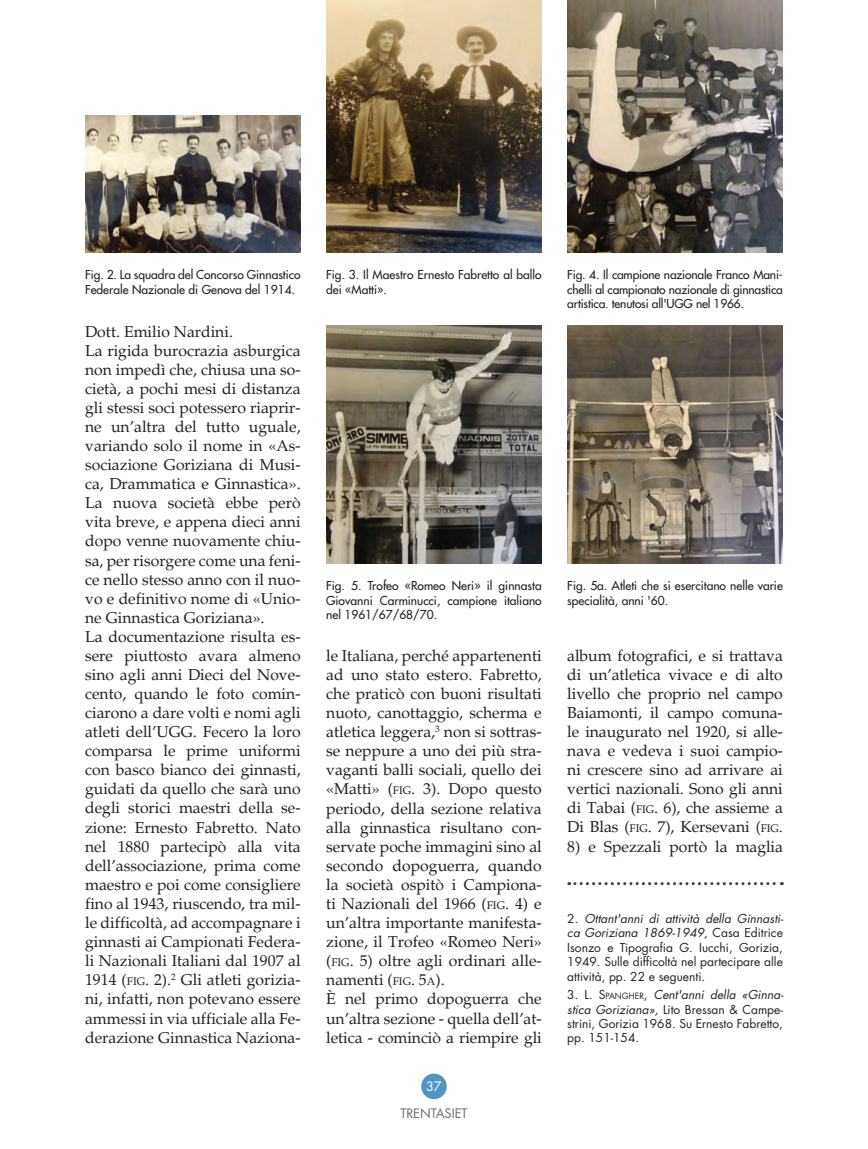
<style>
.page{position:relative;width:868px;height:1149px;background:#fff}
.page>*{position:absolute;margin:0;border:0;box-sizing:border-box;transform-origin:0 0}
.t1{font:15.75px/19px "Palatino";color:#231f20}
.t2{font:12.75px "Futura";color:#6c6d70}
.t3{font:12.75px "Futura";color:#fff}
.t4{font:12px/14.4px "Futura";color:#231f20}
.t5{font:12px/14.4px "Futura";color:#231f20;text-align:justify}
.s1{font-size:10.95px}
.s2{font-style:inherit}
.s3{font-style:italic}
.s4{font-size:8.4px}
</style>
<div class="page">
<div style="left:421px;top:1073px;width:25px;height:25px;background:#5295c0;border-radius:50%"></div>
<svg style="left:568px;top:882px;width:214px;height:2px"></svg>
<img style="left:85px;top:116px;width:215px;height:137px">
<img style="left:326px;top:0;width:215px;height:253px">
<img style="left:567px;top:0;width:215px;height:253px">
<img style="left:567px;top:325px;width:215px;height:238px">
<img style="left:326px;top:325px;width:215px;height:238px">
<p class="t4" style="left:85px;top:267px;width:217px">Fig. 2. La squadra del Concorso Ginnastico<br>Federale Nazionale di Genova del 1914.</p>
<p class="t4" style="left:326px;top:267px;width:217px">Fig. 3. Il Maestro Ernesto Fabretto al ballo dei «Matti».</p>
<p class="t4" style="left:567px;top:267px;width:217px;text-align:justify">Fig. 4. Il campione nazionale Franco Mani&shy;chelli al campionato nazionale di ginnastica artistica. tenutosi all'UGG nel 1966.</p>
<p class="t1" style="left:85px;top:322px;width:217px">Dott. Emilio Nardini.<br>La rigida burocrazia asburgica non impedì che, chiusa una so&shy;cietà, a pochi mesi di distanza gli stessi soci potessero riaprir&shy;ne un’altra del tutto uguale, variando solo il nome in «As&shy;sociazione Goriziana di Musi&shy;ca, Drammatica e Ginnastica».<br>La nuova società ebbe però vita breve, e appena dieci anni dopo venne nuovamente chiu&shy;sa, per risorgere come una feni&shy;ce nello stesso anno con il nuo&shy;vo e definitivo nome di «Unio&shy;ne Ginnastica Goriziana».<br>La documentazione risulta es&shy;sere piuttosto avara almeno sino agli anni Dieci del Nove&shy;cento, quando le foto comin&shy;ciarono a dare volti e nomi agli atleti dell’UGG. Fecero la loro comparsa le prime uniformi con basco bianco dei ginnasti, guidati da quello che sarà uno degli storici maestri della se&shy;zione: Ernesto Fabretto. Nato nel 1880 partecipò alla vita dell’associazione, prima come maestro e poi come consigliere fino al 1943, riuscendo, tra mil&shy;le difficoltà, ad accompagnare i ginnasti ai Campionati Federa&shy;li Nazionali Italiani dal 1907 al<br>1914 (<span class="s1">fig</span><span class="s2">. 2)</span>.<sup>2</sup> Gli atleti gorizia&shy;ni, infatti, non potevano essere ammessi in via ufficiale alla Fe&shy;derazione Ginnastica Naziona-</p>
<p class="t4" style="left:326px;top:578px;width:217px;text-align:justify">Fig. 5. Trofeo «Romeo Neri» il ginnasta Giovanni Carminucci, campione italiano nel 1961/67/68/70.</p>
<p class="t4" style="left:567px;top:578px;width:217px">Fig. 5a. Atleti che si esercitano nelle varie specialità, anni '60.</p>
<p class="t1" style="left:326px;top:646px;width:217px">le Italiana, perché appartenenti ad uno stato estero. Fabretto, che praticò con buoni risultati nuoto, canottaggio, scherma e atletica leggera,<sup>3</sup> non si sottras&shy;se neppure a uno dei più stra&shy;vaganti balli sociali, quello dei «Matti» (<span class="s1">fig</span><span class="s2">. 3)</span>. Dopo questo periodo, della sezione relativa alla ginnastica risultano con&shy;servate poche immagini sino al secondo dopoguerra, quando la società ospitò i Campiona&shy;ti Nazionali del 1966 (<span class="s1">fig</span><span class="s2">. 4)</span> e un’altra importante manifesta&shy;zione, il Trofeo «Romeo Neri» (<span class="s1">fig</span><span class="s2">. 5)</span> oltre agli ordinari alle&shy;namenti (<span class="s1">fig</span><span class="s2">. 5</span><span class="s1">a</span><span class="s2">)</span>.<br>È nel primo dopoguerra che un’altra sezione - quella dell’at&shy;letica - cominciò a riempire gli</p>
<p class="t1" style="left:567px;top:646px;width:217px;text-align:justify">album fotografici, e si trattava di un’atletica vivace e di alto livello che proprio nel campo Baiamonti, il campo comuna&shy;le inaugurato nel 1920, si alle&shy;nava e vedeva i suoi campio&shy;ni crescere sino ad arrivare ai vertici nazionali. Sono gli anni di Tabai (<span class="s1">fig</span><span class="s2">. 6)</span>, che assieme a Di Blas (<span class="s1">fig</span><span class="s2">. 7)</span>, Kersevani (<span class="s1">fig</span><span class="s2">.</span></p>
<p class="t1" style="left:567px;top:836px;width:217px"><span class="s2">8)</span> e Spezzali portò la maglia</p>
<p class="t5" style="left:567px;top:910px;width:217px">2. <span class="s3">Ottant'anni di attività della Ginnasti&shy;ca Goriziana 1869-1949,</span> Casa Editrice Isonzo e Tipografia G. Iucchi, Gorizia, 1949. Sulle difficoltà nel partecipare alle attività, pp. 22 e seguenti.</p>
<p class="t5" style="left:567px;top:987px;width:217px">3. <span class="s2">L. S</span><span class="s4">PANGHER</span>, <span class="s3">Cent'anni della «Ginna&shy;stica Goriziana»,</span> Lito Bressan &amp; Campe&shy;strini, Gorizia 1968. Su Ernesto Fabretto, pp. 151-154.</p>
<p class="t3" style="left:426px;top:1077px;width:17px">37</p>
<p class="t2" style="left:400px;top:1104px;width:69px">TRENTASIET</p>
</div>
